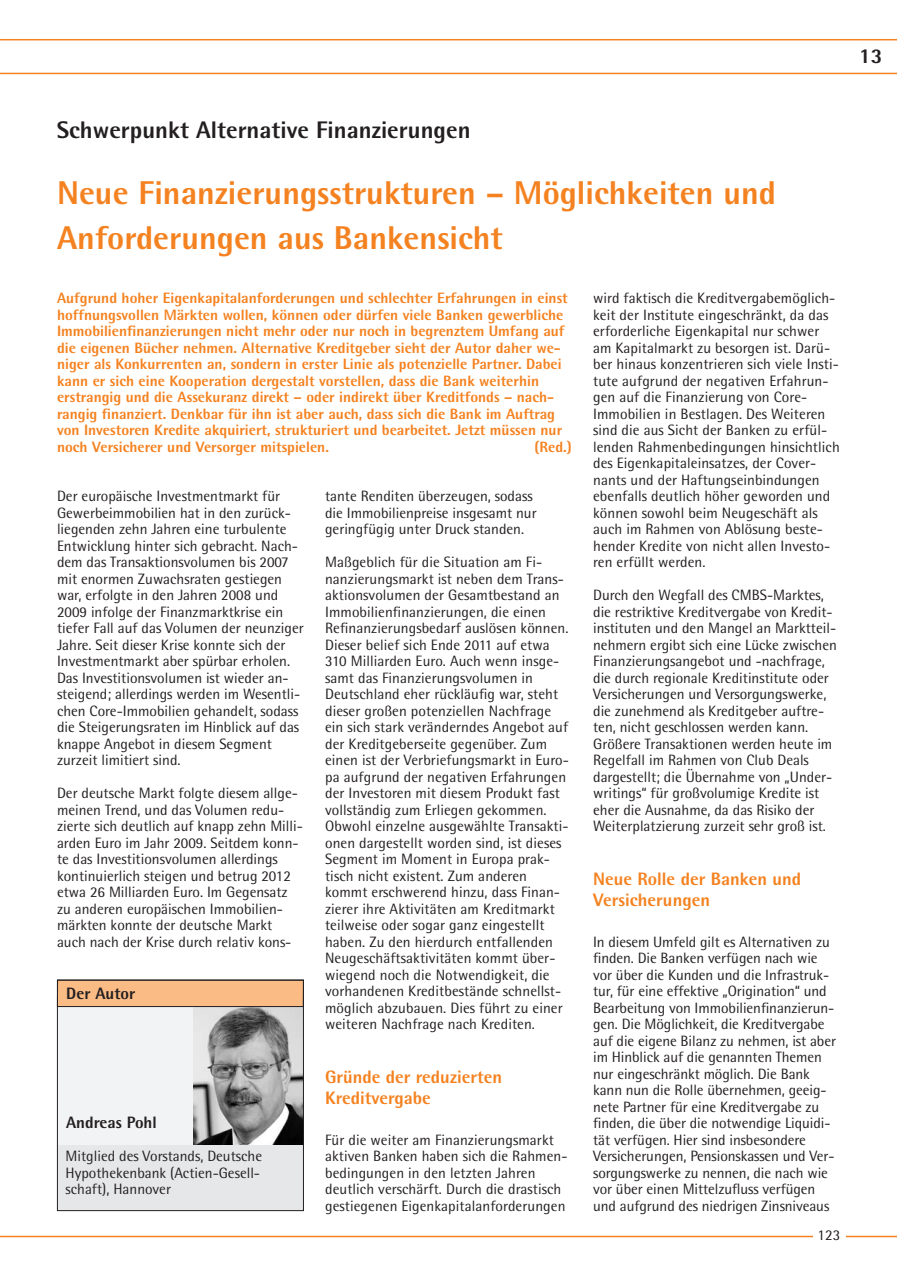
<style>
.page{position:relative;width:897px;height:1274px;background:#fff}
.page>*{position:absolute;margin:0;border:0;box-sizing:border-box;transform-origin:0 0}
.t1{font:800 33px/45px "Rotis Semi Sans";color:#f58220}
.t2{font:800 24px "Rotis Semi Sans";color:#231f20}
.t3{font:800 21px "Rotis Semi Sans";color:#231f20}
.t4{font:800 18px/21px "Rotis Semi Sans";color:#f58220}
.t5{font:800 16.5px "Rotis Semi Sans";color:#231f20}
.t6{font:15px/16.5px "Rotis Semi Sans";color:#231f20}
.t7{font:800 15px/16.5px "Rotis Semi Sans";color:#f58220}
</style>
<div class="page">
<hr style="left:0;top:1236px;width:896px;height:1px;background:#f58220">
<svg style="left:0;top:39px;width:896px;height:35px"></svg>
<div style="left:812px;top:1217px;width:32px;height:31px;background:#fff"></div>
<div style="left:57px;top:1007px;width:246px;height:138px;background:#f2f3f4"></div>
<img style="left:193px;top:1007px;width:109px;height:138px">
<div style="left:57px;top:1145px;width:247px;height:66px;background:#e6e7e9"></div>
<div style="left:57px;top:980px;width:246px;height:27px;background:#fbbb85"></div>
<div style="left:57px;top:980px;width:247px;height:27px;border:1px solid #231f20"></div>
<div style="left:57px;top:980px;width:247px;height:231px;border:1px solid #231f20"></div>
<h3 class="t3" style="left:859px;top:43px;width:25px">13</h3>
<h2 class="t2" style="left:57px;top:115px;width:415px">Schwerpunkt Alternative Finanzierungen</h2>
<h1 class="t1" style="left:57px;top:170px;width:720px">Neue Finanzierungsstrukturen – Möglichkeiten und<br>Anforderungen aus Bankensicht</h1>
<p class="t7" style="left:57px;top:290px;width:512px">Aufgrund hoher Eigenkapitalanforderungen und schlechter Erfahrungen in einst hoffnungsvollen Märkten wollen, können oder dürfen viele Banken gewerbliche Immobilienfinanzierungen nicht mehr oder nur noch in begrenztem Umfang auf die eigenen Bücher nehmen. Alternative Kreditgeber sieht der Autor daher we&shy;niger als Konkurrenten an, sondern in erster Linie als potenzielle Partner. Dabei kann er sich eine Kooperation dergestalt vorstellen, dass die Bank weiterhin erstrangig und die Assekuranz direkt – oder indirekt über Kreditfonds – nach&shy;rangig finanziert. Denkbar für ihn ist aber auch, dass sich die Bank im Auftrag von Investoren Kredite akquiriert, strukturiert und bearbeitet. Jetzt müssen nur noch Versicherer und Versorger mitspielen.</p>
<p class="t7" style="left:534px;top:438px;width:39px">(Red.)</p>
<p class="t6" style="left:57px;top:488px;width:248px">Der europäische Investmentmarkt für Gewerbeimmobilien hat in den zurück&shy;liegenden zehn Jahren eine turbulente Entwicklung hinter sich gebracht. Nach&shy;dem das Transaktionsvolumen bis 2007 mit enormen Zuwachsraten gestiegen war, erfolgte in den Jahren 2008 und 2009 infolge der Finanzmarktkrise ein tiefer Fall auf das Volumen der neunziger Jahre. Seit dieser Krise konnte sich der Investmentmarkt aber spürbar erholen.<br>Das Investitionsvolumen ist wieder an&shy;steigend; allerdings werden im Wesentli&shy;chen Core-Immobilien gehandelt, sodass die Steigerungsraten im Hinblick auf das knappe Angebot in diesem Segment zurzeit limitiert sind.</p>
<p class="t6" style="left:57px;top:785px;width:247px">Der deutsche Markt folgte diesem allge&shy;meinen Trend, und das Volumen redu&shy;zierte sich deutlich auf knapp zehn Milli&shy;arden Euro im Jahr 2009. Seitdem konn&shy;te das Investitionsvolumen allerdings kontinuierlich steigen und betrug 2012 etwa 26 Milliarden Euro. Im Gegensatz zu anderen europäischen Immobilien&shy;märkten konnte der deutsche Markt auch nach der Krise durch relativ kons-</p>
<p class="t5" style="left:66px;top:983px;width:70px">Der Autor</p>
<p class="t5" style="left:66px;top:1112px;width:92px">Andreas Pohl</p>
<p class="t6" style="left:66px;top:1148px;width:198px">Mitglied des Vorstands, Deutsche<br>Hypothekenbank (Actien-Gesell&shy;schaft), Hannover</p>
<p class="t6" style="left:325px;top:488px;width:213px">tante Renditen überzeugen, sodass die Immobilienpreise insgesamt nur geringfügig unter Druck standen.</p>
<p class="t6" style="left:325px;top:554px;width:245px">Maßgeblich für die Situation am Fi&shy;nanzierungsmarkt ist neben dem Trans&shy;aktionsvolumen der Gesamtbestand an Immobilienfinanzierungen, die einen Refinanzierungsbedarf auslösen können.<br>Dieser belief sich Ende 2011 auf etwa 310 Milliarden Euro. Auch wenn insge&shy;samt das Finanzierungsvolumen in Deutschland eher rückläufig war, steht dieser großen potenziellen Nachfrage ein sich stark veränderndes Angebot auf der Kreditgeberseite gegenüber. Zum einen ist der Verbriefungsmarkt in Euro&shy;pa aufgrund der negativen Erfahrungen der Investoren mit diesem Produkt fast vollständig zum Erliegen gekommen.<br>Obwohl einzelne ausgewählte Transakti&shy;onen dargestellt worden sind, ist dieses Segment im Moment in Europa prak&shy;tisch nicht existent. Zum anderen kommt erschwerend hinzu, dass Finan&shy;zierer ihre Aktivitäten am Kreditmarkt teilweise oder sogar ganz eingestellt haben. Zu den hierdurch entfallenden Neugeschäftsaktivitäten kommt über&shy;wiegend noch die Notwendigkeit, die vorhandenen Kreditbestände schnellst&shy;möglich abzubauen. Dies führt zu einer weiteren Nachfrage nach Krediten.</p>
<p class="t4" style="left:325px;top:1066px;width:178px">Gründe der reduzierten<br>Kreditvergabe</p>
<p class="t6" style="left:325px;top:1131px;width:244px">Für die weiter am Finanzierungsmarkt aktiven Banken haben sich die Rahmen&shy;bedingungen in den letzten Jahren deutlich verschärft. Durch die drastisch gestiegenen Eigenkapitalanforderungen</p>
<p class="t6" style="left:593px;top:290px;width:248px">wird faktisch die Kreditvergabemöglich&shy;keit der Institute eingeschränkt, da das erforderliche Eigenkapital nur schwer am Kapitalmarkt zu besorgen ist. Darü&shy;ber hinaus konzentrieren sich viele Insti&shy;tute aufgrund der negativen Erfahrun&shy;gen auf die Finanzierung von Core-Immobilien in Bestlagen. Des Weiteren sind die aus Sicht der Banken zu erfül&shy;lenden Rahmenbedingungen hinsichtlich des Eigenkapitaleinsatzes, der Cover&shy;nants und der Haftungseinbindungen ebenfalls deutlich höher geworden und können sowohl beim Neugeschäft als auch im Rahmen von Ablösung beste&shy;hender Kredite von nicht allen Investo&shy;ren erfüllt werden.</p>
<p class="t6" style="left:593px;top:587px;width:245px">Durch den Wegfall des CMBS-Marktes, die restriktive Kreditvergabe von Kredit&shy;instituten und den Mangel an Marktteil&shy;nehmern ergibt sich eine Lücke zwischen Finanzierungsangebot und -nachfrage, die durch regionale Kreditinstitute oder Versicherungen und Versorgungswerke, die zunehmend als Kreditgeber auftre&shy;ten, nicht geschlossen werden kann.<br>Größere Transaktionen werden heute im Regelfall im Rahmen von Club Deals dargestellt; die Übernahme von „Under&shy;writings“ für großvolumige Kredite ist eher die Ausnahme, da das Risiko der Weiterplatzierung zurzeit sehr groß ist.</p>
<p class="t4" style="left:593px;top:868px;width:209px">Neue Rolle der Banken und<br>Versicherungen</p>
<p class="t6" style="left:593px;top:933px;width:244px">In diesem Umfeld gilt es Alternativen zu finden. Die Banken verfügen nach wie vor über die Kunden und die Infrastruk&shy;tur, für eine effektive „Origination“ und Bearbeitung von Immobilienfinanzierun&shy;gen. Die Möglichkeit, die Kreditvergabe auf die eigene Bilanz zu nehmen, ist aber im Hinblick auf die genannten Themen nur eingeschränkt möglich. Die Bank kann nun die Rolle übernehmen, geeig&shy;nete Partner für eine Kreditvergabe zu finden, die über die notwendige Liquidi&shy;tät verfügen. Hier sind insbesondere Versicherungen, Pensionskassen und Ver&shy;sorgungswerke zu nennen, die nach wie vor über einen Mittelzufluss verfügen und aufgrund des niedrigen Zinsniveaus</p>
<p class="t6" style="left:817px;top:1227px;width:24px">123</p>
</div>
